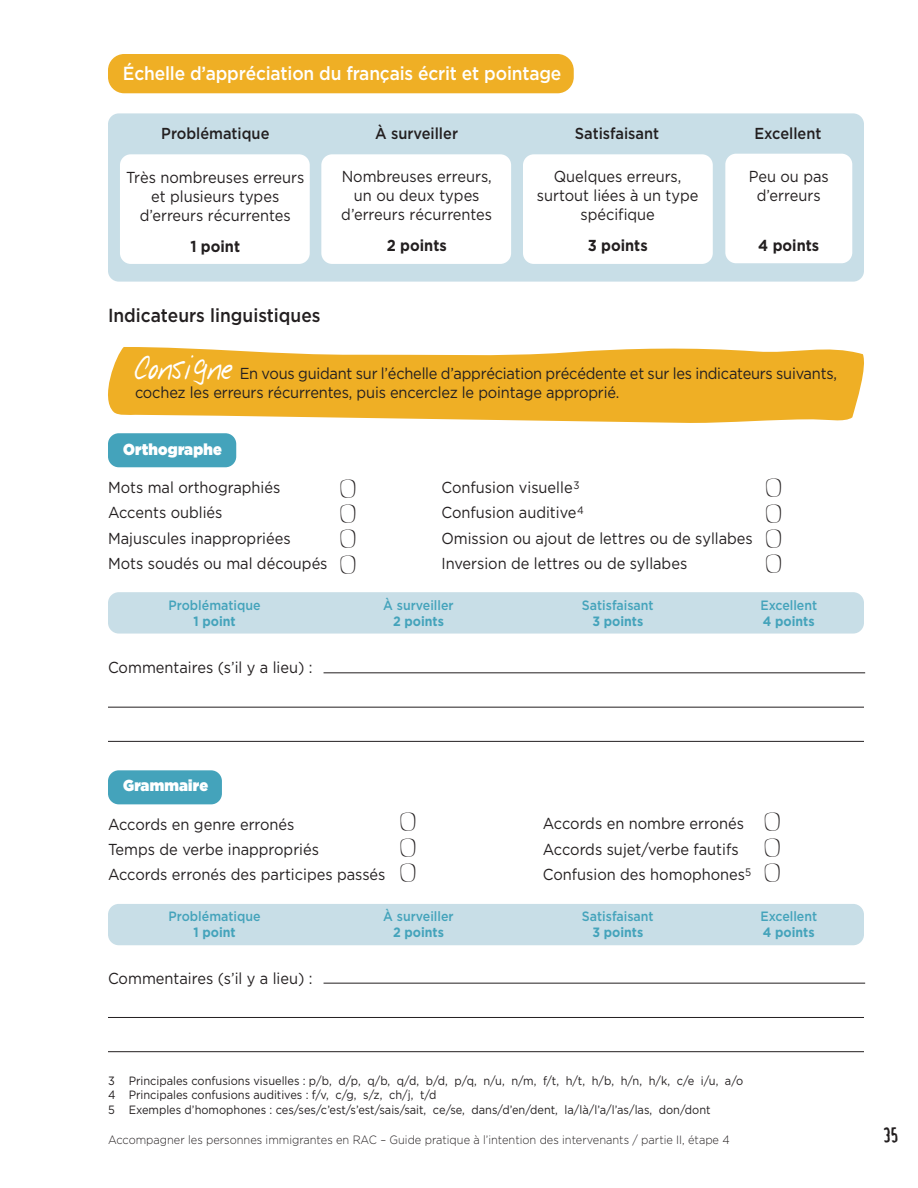
<style>
.page{position:relative;width:918px;height:1188px;background:#fff}
.page>*{position:absolute;margin:0;border:0;box-sizing:border-box;transform-origin:0 0}
.t1{font:24px/25.3px "Fontesque Ornaments";color:#231f20;text-align:justify;scale:.92 1}
.t2{font:19.5px "Device";color:#231f20}
.t3{font:500 18.9px "Gotham";letter-spacing:-.01em;color:#fff;scale:.92 1}
.t4{font:500 18.9px "Gotham";color:#231f20;scale:.92 1}
.t5{font:15.9px/25.3px "Gotham";color:#231f20;scale:.92 1}
.t6{font:500 15.9px "Gotham";color:#231f20;scale:.92 1}
.t7{font:700 15.9px "Gotham";color:#231f20;scale:.92 1}
.t8{font:900 15.9px "Gotham";letter-spacing:.015em;color:#fff;scale:.92 1}
.t9{font:500 13.5px "Gotham";color:#44a3bb;scale:.92 1}
.t10{font:700 13.5px "Gotham";color:#44a3bb;scale:.92 1}
.t11{font:12px/14.4px "Gotham";color:#231f20;scale:.92 1}
.t12{font:300 12px "Gotham";color:#231f20;scale:.92 1}
.s1{font-family:"Notepad";font-size:30px;color:#fff}
</style>
<div class="page">
<div style="left:108px;top:904px;width:756px;height:41px;background:#c8dee7;border-radius:11px"></div>
<div style="left:108px;top:770px;width:114px;height:34px;background:#44a3bb;border-radius:11px"></div>
<div style="left:108px;top:592px;width:756px;height:42px;background:#c8dee7;border-radius:11px"></div>
<div style="left:108px;top:433px;width:128px;height:34px;background:#44a3bb;border-radius:11px"></div>
<svg style="left:108px;top:347px;width:756px;height:76px;background:#f1b940"></svg>
<div style="left:108px;top:113px;width:756px;height:169px;background:#c8dee7;border-radius:11px"></div>
<div style="left:321px;top:154px;width:190px;height:110px;background:#fff;border-radius:11px"></div>
<div style="left:120px;top:154px;width:190px;height:110px;background:#fff;border-radius:11px"></div>
<div style="left:523px;top:154px;width:190px;height:110px;background:#fff;border-radius:11px"></div>
<div style="left:725px;top:154px;width:127px;height:109px;background:#fff;border-radius:11px"></div>
<div style="left:108px;top:54px;width:466px;height:39px;background:#efaf25;border-radius:16px"></div>
<hr style="left:324px;top:672px;width:541px;height:1px;background:#231f20">
<hr style="left:108px;top:707px;width:756px;height:1px;background:#231f20">
<hr style="left:108px;top:741px;width:756px;height:1px;background:#231f20">
<hr style="left:324px;top:983px;width:541px;height:1px;background:#231f20">
<hr style="left:108px;top:1017px;width:756px;height:1px;background:#231f20">
<hr style="left:108px;top:1051px;width:756px;height:1px;background:#231f20">
<p class="t3" style="left:123px;top:63px;width:478px">Échelle d’appréciation du français écrit et pointage</p>
<p class="t6" style="left:161px;top:124px;width:119px">Problématique</p>
<p class="t6" style="left:375px;top:124px;width:92px">À surveiller</p>
<p class="t6" style="left:575px;top:124px;width:93px">Satisfaisant</p>
<p class="t6" style="left:755px;top:124px;width:74px">Excellent</p>
<p class="t5" style="left:126px;top:168px;width:195px;line-height:18.9px;text-align:center">Très nombreuses erreurs et plusieurs types d’erreurs récurrentes</p>
<p class="t7" style="left:190px;top:237px;width:56px">1 point</p>
<p class="t5" style="left:341px;top:167px;width:166px;line-height:18.9px;text-align:center">Nombreuses erreurs, un ou deux types d’erreurs récurrentes</p>
<p class="t7" style="left:387px;top:236px;width:67px">2 points</p>
<p class="t5" style="left:537px;top:167px;width:177px;line-height:18.9px;text-align:center">Quelques erreurs, surtout liées à un type spécifique</p>
<p class="t7" style="left:588px;top:236px;width:67px">3 points</p>
<p class="t5" style="left:749px;top:167px;width:89px;line-height:18.9px;text-align:center">Peu ou pas d’erreurs</p>
<p class="t7" style="left:758px;top:236px;width:68px">4 points</p>
<p class="t4" style="left:108px;top:305px;width:233px">Indicateurs linguistiques</p>
<p class="t5" style="left:135px;top:364px;width:765px;line-height:18.9px"><span class="s1">Consigne</span> En vous guidant sur l’échelle d’appréciation précédente et sur les indicateurs suivants, cochez les erreurs récurrentes, puis encerclez le pointage approprié.</p>
<p class="t8" style="left:123px;top:440px;width:109px">Orthographe</p>
<p class="t5" style="left:108px;top:475px;width:240px">Mots mal orthographiés<br>Accents oubliés<br>Majuscules inappropriées<br>Mots soudés ou mal découpés</p>
<p class="t9" style="left:169px;top:597px;width:101px">Problématique</p>
<p class="t9" style="left:383px;top:597px;width:78px">À surveiller</p>
<p class="t9" style="left:582px;top:597px;width:79px">Satisfaisant</p>
<p class="t9" style="left:760px;top:597px;width:63px">Excellent</p>
<p class="t10" style="left:193px;top:614px;width:47px">1 point</p>
<p class="t10" style="left:393px;top:614px;width:57px">2 points</p>
<p class="t10" style="left:592px;top:614px;width:57px">3 points</p>
<p class="t10" style="left:763px;top:614px;width:58px">4 points</p>
<p class="t5" style="left:108px;top:655px;width:224px">Commentaires (s’il y a lieu) :</p>
<h1 class="t1" style="left:340px;top:475px;width:20px">□ □ □ □</h1>
<h1 class="t1" style="left:765px;top:474px;width:20px">□ □ □ □</h1>
<p class="t5" style="left:441px;top:475px;width:340px">Confusion visuelle<sup>3<br></sup>Confusion auditive<sup>4<br></sup>Omission ou ajout de lettres ou de syllabes<br>Inversion de lettres ou de syllabes</p>
<p class="t8" style="left:123px;top:776px;width:94px">Grammaire</p>
<p class="t5" style="left:108px;top:811px;width:303px">Accords en genre erronés<br>Temps de verbe inappropriés<br>Accords erronés des participes passés</p>
<p class="t9" style="left:169px;top:908px;width:101px">Problématique</p>
<p class="t9" style="left:383px;top:908px;width:78px">À surveiller</p>
<p class="t9" style="left:582px;top:908px;width:79px">Satisfaisant</p>
<p class="t9" style="left:760px;top:908px;width:63px">Excellent</p>
<p class="t10" style="left:193px;top:925px;width:47px">1 point</p>
<p class="t10" style="left:393px;top:925px;width:57px">2 points</p>
<p class="t10" style="left:592px;top:925px;width:57px">3 points</p>
<p class="t10" style="left:763px;top:925px;width:58px">4 points</p>
<p class="t5" style="left:108px;top:966px;width:224px">Commentaires (s’il y a lieu) :</p>
<h1 class="t1" style="left:400px;top:808px;width:20px">□ □ □</h1>
<h1 class="t1" style="left:764px;top:808px;width:20px">□ □ □</h1>
<p class="t5" style="left:543px;top:811px;width:228px">Accords en nombre erronés<br>Accords sujet/verbe fautifs<br>Confusion des homophones<sup>5</sup></p>
<p class="t11" style="left:108px;top:1074px;width:692px">3 Principales confusions visuelles : p/b, d/p, q/b, q/d, b/d, p/q, n/u, n/m, f/t, h/t, h/b, h/n, h/k, c/e i/u, a/o<br>4 Principales confusions auditives : f/v, c/g, s/z, ch/j, t/d<br>5 Exemples d’homophones : ces/ses/c’est/s’est/sais/sait, ce/se, dans/d’en/dent, la/là/l’a/l’as/las, don/dont</p>
<p class="t12" style="left:108px;top:1132px;width:677px">Accompagner les personnes immigrantes en RAC – Guide pratique à l’intention des intervenants / partie II, étape 4</p>
<p class="t2" style="left:884px;top:1125px;width:16px">35</p>
</div>
